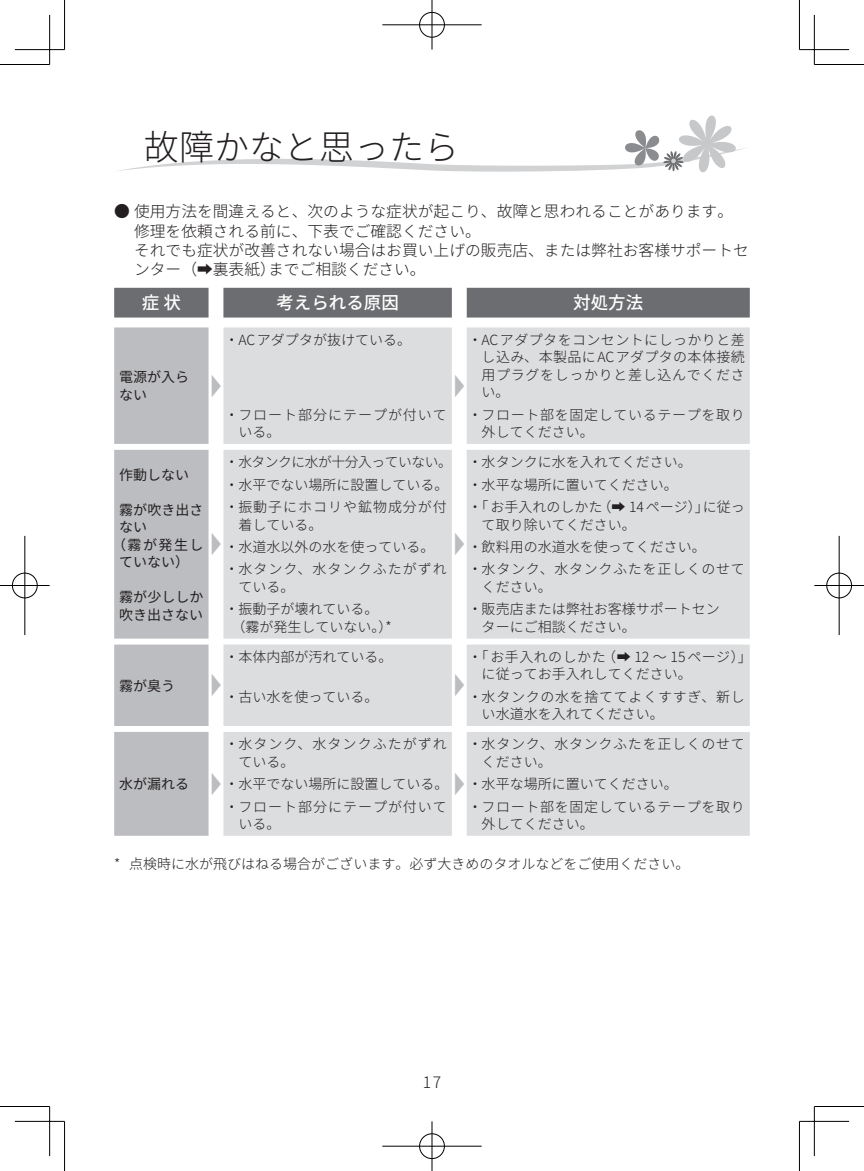
<style>
.page{position:relative;width:864px;height:1171px;background:#fff}
.page>*{position:absolute;margin:0;border:0;box-sizing:border-box;transform-origin:0 0}
.t1{font:300 35px "Noto Sans CJ Kjp";color:#231f20}
.t2{font:700 23.8px "Noto Sans CJ Kjp";color:#bcbdc0;scale:.47 1}
.t3{font:500 17.5px "Noto Sans CJ Kjp";color:#fff}
.t4{font:300 15.75px/19.2px "Noto Sans CJ Kjp";color:#231f20}
.t5{font:300 14px/22.4px "Noto Sans CJ Kjp";color:#231f20}
.t6{font:300 14px/17.5px "Noto Sans CJ Kjp";letter-spacing:.045em;color:#231f20}
.t7{font:300 14px/17.5px "Noto Sans CJ Kjp";letter-spacing:.05em;color:#231f20}
.t8{font:14px/17.5px "Noto Sans CJ Kjp";color:#231f20}
.t9{font:300 14px/17.5px "Noto Sans CJ Kjp";letter-spacing:.07em;color:#231f20}
.t10{font:300 14px/17.5px "Noto Sans CJ Kjp";letter-spacing:.075em;color:#231f20}
.s1{font-weight:400}
.s2{font-weight:700;font-size:23.8px;color:#bcbdc0}
</style>
<div class="page">
<svg style="left:118px;top:115px;width:627px;height:58px"></svg>
<div style="left:114px;top:288px;width:635px;height:29px;background:#6c6d70"></div>
<div style="left:114px;top:327px;width:94px;height:509px;background:#bcbdc0"></div>
<div style="left:223px;top:327px;width:526px;height:509px;background:#dcdddf"></div>
<hr style="left:0;top:64px;width:50px;height:1px;background:#000">
<hr style="left:814px;top:64px;width:49px;height:1px;background:#000">
<hr style="left:0;top:1106px;width:50px;height:1px;background:#000">
<hr style="left:814px;top:1106px;width:49px;height:1px;background:#000">
<hr style="left:64px;top:0;width:1px;height:50px;background:#000">
<hr style="left:64px;top:1121px;width:1px;height:50px;background:#000">
<hr style="left:798px;top:0;width:1px;height:50px;background:#000">
<hr style="left:798px;top:1121px;width:1px;height:50px;background:#000">
<hr style="left:15px;top:49px;width:49px;height:1px;background:#000">
<hr style="left:799px;top:49px;width:49px;height:1px;background:#000">
<hr style="left:15px;top:1121px;width:49px;height:1px;background:#000">
<hr style="left:799px;top:1121px;width:49px;height:1px;background:#000">
<hr style="left:49px;top:15px;width:1px;height:49px;background:#000">
<hr style="left:49px;top:1106px;width:1px;height:50px;background:#000">
<hr style="left:813px;top:15px;width:1px;height:49px;background:#000">
<hr style="left:813px;top:1106px;width:1px;height:50px;background:#000">
<div style="left:418px;top:11px;width:27px;height:27px;border:2px solid #fff;border-radius:50%"></div>
<hr style="left:382px;top:24px;width:99px;height:2px;background:#fff">
<hr style="left:430px;top:0;width:3px;height:50px;background:#fff">
<div style="left:419px;top:12px;width:25px;height:25px;border:1px solid #000;border-radius:50%"></div>
<hr style="left:382px;top:25px;width:99px;height:1px;background:#000">
<hr style="left:431px;top:0;width:1px;height:50px;background:#000">
<div style="left:418px;top:1132px;width:27px;height:28px;border:2px solid #fff;border-radius:50%"></div>
<hr style="left:382px;top:1145px;width:99px;height:2px;background:#fff">
<hr style="left:430px;top:1121px;width:3px;height:50px;background:#fff">
<div style="left:419px;top:1133px;width:25px;height:26px;border:1px solid #000;border-radius:50%"></div>
<hr style="left:382px;top:1146px;width:99px;height:1px;background:#000">
<hr style="left:431px;top:1121px;width:1px;height:50px;background:#000">
<div style="left:11px;top:572px;width:27px;height:27px;border:2px solid #fff;border-radius:50%"></div>
<hr style="left:0;top:584px;width:50px;height:3px;background:#fff">
<hr style="left:24px;top:536px;width:2px;height:99px;background:#fff">
<div style="left:12px;top:573px;width:25px;height:25px;border:1px solid #000;border-radius:50%"></div>
<hr style="left:0;top:585px;width:50px;height:1px;background:#000">
<hr style="left:25px;top:536px;width:1px;height:99px;background:#000">
<div style="left:825px;top:572px;width:27px;height:27px;border:2px solid #fff;border-radius:50%"></div>
<hr style="left:814px;top:584px;width:49px;height:3px;background:#fff">
<hr style="left:837px;top:536px;width:3px;height:99px;background:#fff">
<div style="left:826px;top:573px;width:25px;height:25px;border:1px solid #000;border-radius:50%"></div>
<hr style="left:814px;top:585px;width:49px;height:1px;background:#000">
<hr style="left:838px;top:536px;width:1px;height:99px;background:#000">
<h1 class="t1" style="left:144px;top:127px;width:316px">故障かなと思ったら</h1>
<p class="t4" style="left:134px;top:202px;width:616px;text-indent:-20px">● 使用方法を間違えると、次のような症状が起こり、故障と思われることがあります。修理を依頼される前に、下表でご確認ください。<br>それでも症状が改善されない場合はお買い上げの販売店、または弊社お客様サポートセンター（➡裏表紙）までご相談ください。</p>
<p class="t3" style="left:142px;top:293px;width:40px">症状</p>
<p class="t3" style="left:276px;top:293px;width:124px">考えられる原因</p>
<p class="t3" style="left:573px;top:293px;width:71px">対処方法</p>
<p class="t8" style="left:119px;top:369px;width:71px">電源が入らない</p>
<h2 class="t2" style="left:210px;top:373px;width:25px">▶</h2>
<p class="t8" style="left:119px;top:466px;width:71px">作動しない</p>
<p class="t8" style="left:119px;top:501px;width:86px">霧が吹き出さ</p>
<p class="t8" style="left:119px;top:518px;width:29px">ない</p>
<p class="t8" style="left:112px;top:536px;width:93px">（霧が発生し</p>
<p class="t8" style="left:119px;top:553px;width:71px">ていない）</p>
<p class="t8" style="left:119px;top:588px;width:86px">霧が少ししか吹き出さない</p>
<h2 class="t2" style="left:210px;top:531px;width:25px">▶</h2>
<p class="t8" style="left:119px;top:677px;width:57px">霧が臭う</p>
<h2 class="t2" style="left:210px;top:672px;width:25px">▶</h2>
<p class="t5" style="left:225px;top:329px;width:188px">・ACアダプタが抜けている。</p>
<p class="t9" style="left:238px;top:406px;width:210px;text-indent:-13px">・フロート部分にテープが付いている。</p>
<p class="t5" style="left:225px;top:451px;width:228px">・水タンクに水が十分入っていない。・水平でない場所に設置している。・振動子にホコリや鉱物成分が付</p>
<p class="t5" style="left:225px;top:513px;width:223px;text-indent:13px">着している。<br>・水道水以外の水を使っている。・水タンク、水タンクふたがずれ</p>
<p class="t5" style="left:225px;top:576px;width:155px;text-indent:13px">ている。<br>・振動子が壊れている。</p>
<p class="t5" style="left:231px;top:616px;width:162px">（霧が発生していない。）*</p>
<p class="t5" style="left:225px;top:646px;width:169px">・本体内部が汚れている。</p>
<p class="t5" style="left:225px;top:686px;width:155px">・古い水を使っている。</p>
<h2 class="t2" style="left:453px;top:373px;width:25px">▶</h2>
<h2 class="t2" style="left:453px;top:531px;width:25px">▶</h2>
<h2 class="t2" style="left:453px;top:672px;width:25px">▶</h2>
<p class="t5" style="left:481px;top:331px;width:264px;line-height:17.5px;text-align:justify;text-indent:-13px">・ACアダプタをコンセントにしっかりと差し込み、本製品にACアダプタの本体接続用プラグをしっかりと差し込んでください。</p>
<p class="t6" style="left:481px;top:406px;width:264px;text-indent:-13px">・フロート部を固定しているテープを取り外してください。</p>
<p class="t5" style="left:468px;top:451px;width:278px">・水タンクに水を入れてください。<br>・水平な場所に置いてください。<br>・「お手入れのしかた（➡ 14ページ）」に従っ</p>
<p class="t5" style="left:468px;top:513px;width:278px;text-indent:13px">て取り除いてください。<br>・飲料用の水道水を使ってください。<br>・水タンク、水タンクふたを正しくのせて</p>
<p class="t5" style="left:468px;top:576px;width:253px;text-indent:13px">ください。<br>・販売店または弊社お客様サポートセン</p>
<p class="t5" style="left:481px;top:616px;width:155px">ターにご相談ください。</p>
<p class="t5" style="left:481px;top:648px;width:271px;line-height:17.5px;text-indent:-13px">・「お手入れのしかた（➡ 12 ～ 15ページ）」に従ってお手入れしてください。</p>
<p class="t7" style="left:481px;top:688px;width:264px;text-indent:-13px">・水タンクの水を捨ててよくすすぎ、新しい水道水を入れてください。</p>
<p class="t10" style="left:238px;top:735px;width:210px;text-indent:-13px">・水タンク、水タンクふたがずれている。</p>
<p class="t9" style="left:238px;top:798px;width:210px;text-indent:-13px">・フロート部分にテープが付いている。</p>
<p class="t7" style="left:481px;top:735px;width:264px;text-indent:-13px">・水タンク、水タンクふたを正しくのせてください。</p>
<p class="t6" style="left:468px;top:773px;width:278px;line-height:22.4px">・水平な場所に置いてください。<br>・フロート部を固定しているテープを取り</p>
<p class="t5" style="left:481px;top:813px;width:113px">外してください。</p>
<p class="t5" style="left:114px;top:853px;width:576px">* 点検時に水が飛びはねる場合がございます。必ず大きめのタオルなどをご使用ください。</p>
<p class="t5" style="left:119px;top:773px;width:331px"><span class="s1">水が漏れる</span> <span class="s2">▶</span> ・水平でない場所に設置している。</p>
<h2 class="t2" style="left:453px;top:771px;width:25px">▶</h2>
<p class="t4" style="left:422px;top:1072px;width:20px">17</p>
</div>
